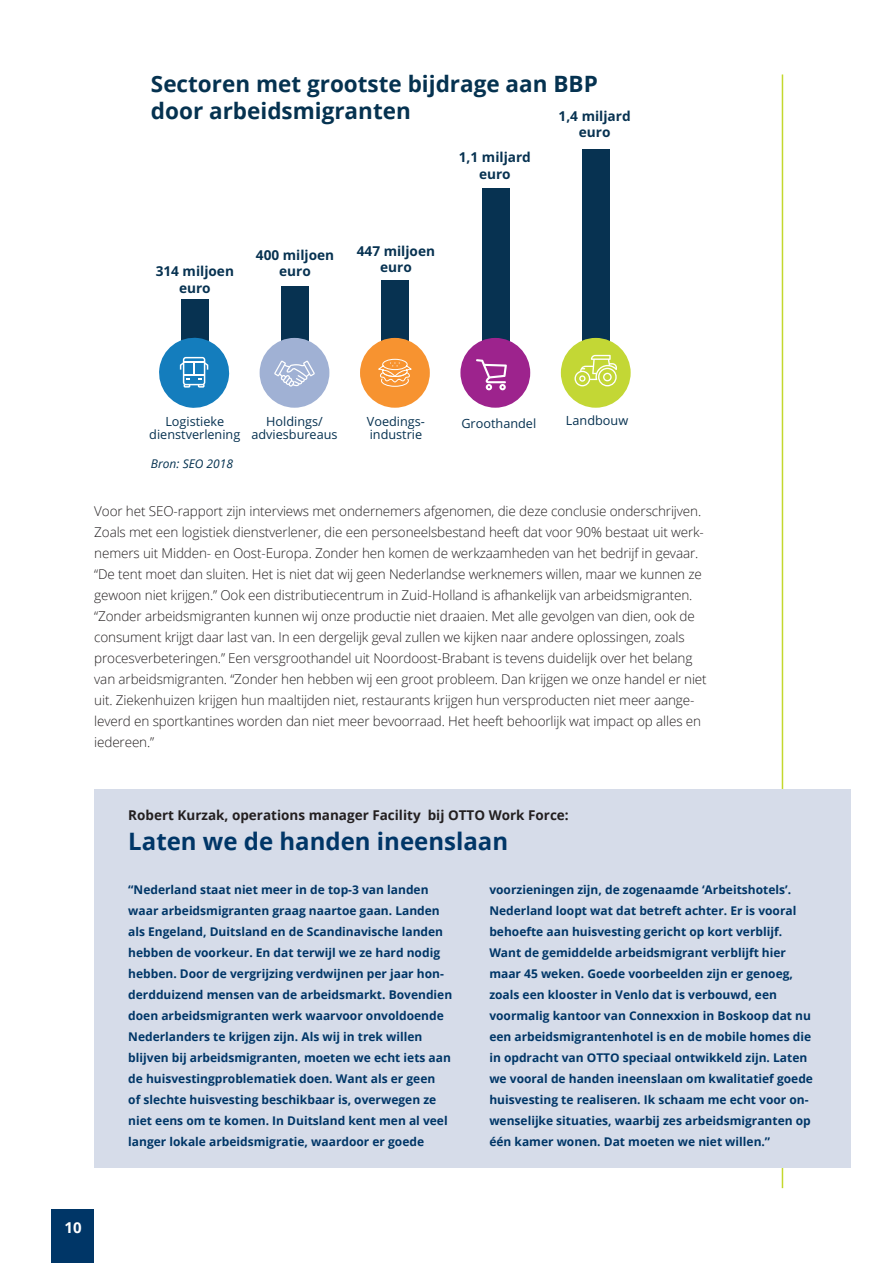
<style>
.page{position:relative;width:893px;height:1263px;background:#fff}
.page>*{position:absolute;margin:0;border:0;box-sizing:border-box;transform-origin:0 0}
.broodtekst{font:700 24px "Open Sans";color:#003667}
.t1{font:700 22.5px/27px "Open Sans";color:#053250}
.t2{font:700 15px "Open Sans";color:#fff}
.t3{font:700 13.65px/16.5px "Open Sans";color:#073251;text-align:center}
.broodtekst-2{font:300 13.5px/21px "Open Sans";letter-spacing:-.01em;color:#231f20}
.broodtekst-3{font:700 13.5px "Open Sans";color:#231f20}
.t4{font:12.6px/12.8px "Open Sans";color:#073251;text-align:center}
.broodtekst-4{font:700 12px/21px "Open Sans";color:#003667}
.t5{font:italic 12px "Open Sans";color:#053250}
</style>
<div class="page">
<hr style="left:782px;top:74px;width:1px;height:1114px;background:#c4d82d">
<div style="left:94px;top:789px;width:756px;height:378px;background:#d6dce9"></div>
<div style="left:52px;top:1209px;width:42px;height:54px;background:#003667"></div>
<div style="left:181px;top:299px;width:28px;height:45px;background:#073251"></div>
<div style="left:281px;top:286px;width:28px;height:58px;background:#073251"></div>
<div style="left:382px;top:280px;width:27px;height:64px;background:#073251"></div>
<div style="left:482px;top:188px;width:27px;height:156px;background:#073251"></div>
<div style="left:582px;top:149px;width:27px;height:195px;background:#073251"></div>
<svg style="left:159px;top:337px;width:71px;height:71px"></svg>
<div style="left:260px;top:338px;width:69px;height:70px;background:#a0b1d4;border-radius:50%"></div>
<svg style="left:274px;top:361px;width:41px;height:26px"></svg>
<div style="left:561px;top:338px;width:70px;height:70px;background:#c3d735;border-radius:50%"></div>
<svg style="left:574px;top:355px;width:43px;height:31px"></svg>
<div style="left:460px;top:338px;width:70px;height:70px;background:#9d238d;border-radius:50%"></div>
<svg style="left:476px;top:359px;width:31px;height:31px"></svg>
<div style="left:360px;top:338px;width:70px;height:70px;background:#f79330;border-radius:50%"></div>
<svg style="left:378px;top:358px;width:34px;height:29px"></svg>
<p class="t1" style="left:151px;top:69px;width:448px">Sectoren met grootste bijdrage aan BBP door arbeidsmigranten</p>
<p class="t3" style="left:559px;top:107px;width:74px">1,4 miljard euro</p>
<p class="t3" style="left:459px;top:149px;width:74px">1,1 miljard euro</p>
<p class="t3" style="left:156px;top:262px;width:80px">314 miljoen euro</p>
<p class="t3" style="left:256px;top:246px;width:80px">400 miljoen euro</p>
<p class="t3" style="left:357px;top:242px;width:80px">447 miljoen euro</p>
<p class="t4" style="left:149px;top:415px;width:93px">Logistieke dienstverlening</p>
<p class="t5" style="left:151px;top:455px;width:84px">Bron: SEO 2018</p>
<p class="t4" style="left:251px;top:415px;width:88px">Holdings/ adviesbureaus</p>
<p class="t4" style="left:367px;top:415px;width:60px;text-align:left">Voedings&shy;industrie</p>
<p class="t4" style="left:461px;top:417px;width:76px">Groothandel</p>
<p class="t4" style="left:566px;top:414px;width:64px">Landbouw</p>
<p class="broodtekst-2" style="left:94px;top:500px;width:614px">Voor het SEO-rapport zijn interviews met ondernemers afgenomen, die deze conclusie onderschrijven.<br>Zoals met een logistiek dienstverlener, die een personeelsbestand heeft dat voor 90% bestaat uit werk&shy;nemers uit Midden- en Oost-Europa. Zonder hen komen de werkzaamheden van het bedrijf in gevaar. “De tent moet dan sluiten. Het is niet dat wij geen Nederlandse werknemers willen, maar we kunnen ze gewoon niet krijgen.” Ook een distributiecentrum in Zuid-Holland is afhankelijk van arbeidsmigranten. “Zonder arbeidsmigranten kunnen wij onze productie niet draaien. Met alle gevolgen van dien, ook de consument krijgt daar last van. In een dergelijk geval zullen we kijken naar andere oplossingen, zoals procesverbeteringen.” Een versgroothandel uit Noordoost-Brabant is tevens duidelijk over het belang van arbeidsmigranten. “Zonder hen hebben wij een groot probleem. Dan krijgen we onze handel er niet uit. Ziekenhuizen krijgen hun maaltijden niet, restaurants krijgen hun versproducten niet meer aange&shy;leverd en sportkantines worden dan niet meer bevoorraad. Het heeft behoorlijk wat impact op alles en iedereen.”</p>
<p class="broodtekst-3" style="left:128px;top:806px;width:442px">Robert Kurzak, operations manager Facility bij OTTO Work Force:</p>
<p class="broodtekst" style="left:128px;top:825px;width:381px">Laten we de handen ineenslaan</p>
<p class="broodtekst-4" style="left:128px;top:879px;width:325px">“Nederland staat niet meer in de top-3 van landen waar arbeidsmigranten graag naartoe gaan. Landen als Engeland, Duitsland en de Scandinavische landen hebben de voorkeur. En dat terwijl we ze hard nodig hebben. Door de vergrijzing verdwijnen per jaar hon&shy;derdduizend mensen van de arbeidsmarkt. Bovendien doen arbeidsmigranten werk waarvoor onvoldoende Nederlanders te krijgen zijn. Als wij in trek willen blijven bij arbeidsmigranten, moeten we echt iets aan de huisvestingproblematiek doen. Want als er geen<br>of slechte huisvesting beschikbaar is, overwegen ze niet eens om te komen. In Duitsland kent men al veel langer lokale arbeidsmigratie, waardoor er goede</p>
<p class="broodtekst-4" style="left:489px;top:879px;width:325px">voorzieningen zijn, de zogenaamde ‘Arbeitshotels’.<br>Nederland loopt wat dat betreft achter. Er is vooral behoefte aan huisvesting gericht op kort verblijf.<br>Want de gemiddelde arbeidsmigrant verblijft hier maar 45 weken. Goede voorbeelden zijn er genoeg, zoals een klooster in Venlo dat is verbouwd, een voormalig kantoor van Connexxion in Boskoop dat nu een arbeidsmigrantenhotel is en de mobile homes die in opdracht van OTTO speciaal ontwikkeld zijn. Laten we vooral de handen ineenslaan om kwalitatief goede huisvesting te realiseren. Ik schaam me echt voor on&shy;wenselijke situaties, waarbij zes arbeidsmigranten op één kamer wonen. Dat moeten we niet willen.”</p>
<p class="t2" style="left:64px;top:1217px;width:19px">10</p>
</div>
